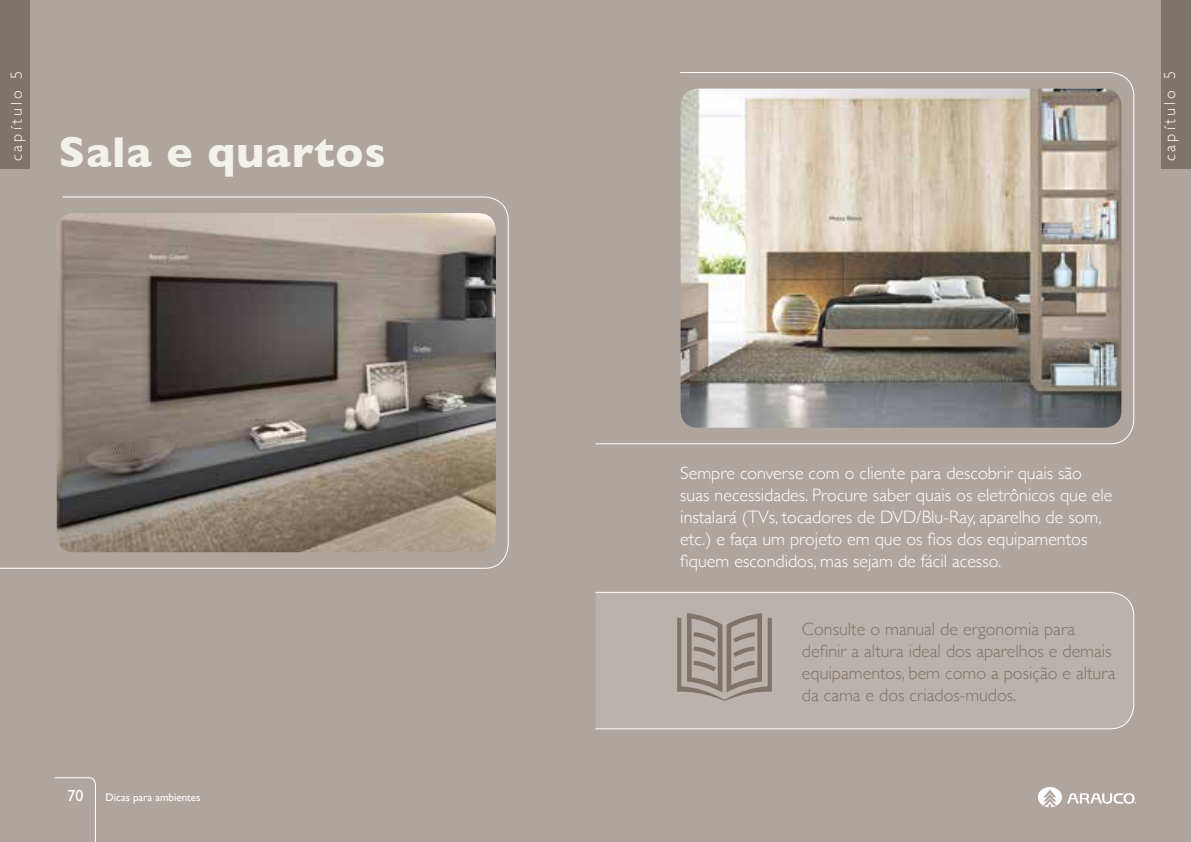
<style>
.page{position:relative;width:1191px;height:842px;background:#fff}
.page>*{position:absolute;margin:0;border:0;box-sizing:border-box;transform-origin:0 0}
.t1{font:700 44px "Gill Sans";letter-spacing:.02em;color:#f2f1ea}
.t2{font:300 18px/22px "Gill Sans";color:#fff}
.t3{font:300 18px/22px "Gill Sans";color:#7e746a}
.t4{font:300 16px "Gill Sans";letter-spacing:.2em;color:#fff}
.t5{font:16px "Gill Sans";color:#fff}
.t6{font:11px "Gill Sans";color:#fff}
</style>
<div class="page">
<div style="left:0;top:0;width:595px;height:842px;background:#aea59f"></div>
<div style="left:0;top:0;width:30px;height:169px;background:#7e746a"></div>
<div style="left:595px;top:0;width:596px;height:842px;background:#aea59f"></div>
<div style="left:1160px;top:0;width:31px;height:169px;background:#7e746a"></div>
<svg style="left:55px;top:777px;width:41px;height:65px"></svg>
<svg style="left:1038px;top:787px;width:98px;height:20px"></svg>
<div style="left:595px;top:591px;width:539px;height:139px;background:#bab2ad"></div>
<svg style="left:0;top:196px;width:509px;height:373px"></svg>
<img style="left:57px;top:213px;width:439px;height:339px">
<svg style="left:595px;top:72px;width:539px;height:373px"></svg>
<img style="left:680px;top:89px;width:441px;height:339px">
<svg style="left:677px;top:613px;width:95px;height:88px"></svg>
<p class="t4" style="left:4px;top:161px;width:92px;rotate:-90deg">capítulo 5</p>
<p class="t4" style="left:1157px;top:161px;width:92px;rotate:-90deg">capítulo 5</p>
<h1 class="t1" style="left:58px;top:117px;width:329px">Sala e quartos</h1>
<p class="t2" style="left:680px;top:461px;width:433px">Sempre converse com o cliente para descobrir quais são suas necessidades. Procure saber quais os eletrônicos que ele instalará (TVs, tocadores de DVD/Blu-Ray, aparelho de som, etc.) e faça um projeto em que os fios dos equipamentos fiquem escondidos, mas sejam de fácil acesso.</p>
<p class="t5" style="left:67px;top:787px;width:17px">70</p>
<p class="t6" style="left:106px;top:791px;width:96px">Dicas para ambientes</p>
<p class="t3" style="left:802px;top:617px;width:315px">Consulte o manual de ergonomia para definir a altura ideal dos aparelhos e demais equipamentos, bem como a posição e altura da cama e dos criados-mudos.</p>
</div>
